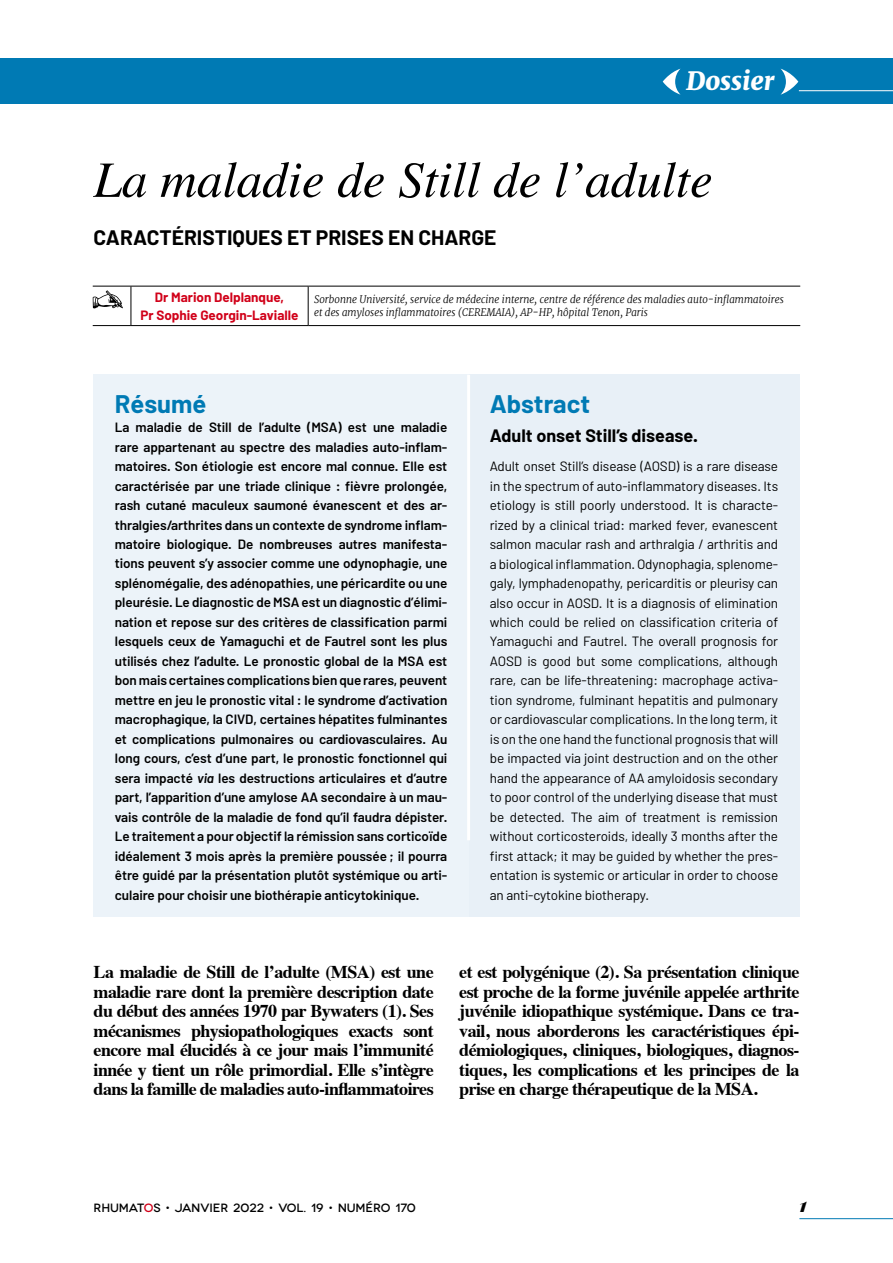
<style>
.page{position:relative;width:893px;height:1263px;background:#fff}
.page>*{position:absolute;margin:0;border:0;box-sizing:border-box;transform-origin:0 0}
.t1{font:italic 51px "Times";color:#000}
.t2{font:700 25.5px "Barlow";color:#007ab4}
.t3{font:italic 900 25.5px "Merriweather";color:#fff}
.t4{font:700 21px "Barlow";color:#000}
.t5{font:italic 900 19.5px "Playfair Display";color:#000}
.t6{font:700 18px/19.5px "Times";letter-spacing:-.03em;color:#000;text-align:justify}
.t7{font:700 18px "Barlow";color:#000}
.t8{font:600 13.5px/19.5px "Barlow";letter-spacing:-.005em;color:#000;text-align:justify}
.t9{font:13.5px/19.5px "Barlow";letter-spacing:-.01em;color:#000;text-align:justify}
.t10{font:700 13.5px/18px "Barlow";color:#d10019;text-align:center}
.t11{font:500 12px "Novecentowide";letter-spacing:-.005em;color:#000}
.t12{font:italic 300 10.5px/12.6px "Merriweather";color:#000;scale:.95 1}
.s1{font-style:italic}
.s2{color:#d10019}
</style>
<div class="page">
<hr style="left:799px;top:1218px;width:94px;height:1px;background:#007ab4">
<div style="left:0;top:58px;width:893px;height:46px;background:#007ab4"></div>
<svg style="left:663px;top:69px;width:17px;height:26px"></svg>
<svg style="left:780px;top:69px;width:18px;height:26px"></svg>
<hr style="left:799px;top:90px;width:94px;height:1px;background:#fff">
<hr style="left:93px;top:286px;width:38px;height:1px;background:#000">
<hr style="left:131px;top:286px;width:177px;height:1px;background:#000">
<hr style="left:131px;top:286px;width:1px;height:39px;background:#000">
<hr style="left:308px;top:286px;width:492px;height:1px;background:#000">
<hr style="left:308px;top:286px;width:1px;height:39px;background:#000">
<hr style="left:93px;top:325px;width:38px;height:1px;background:#000">
<hr style="left:131px;top:325px;width:177px;height:1px;background:#000">
<hr style="left:308px;top:325px;width:492px;height:1px;background:#000">
<svg style="left:93px;top:290px;width:30px;height:18px"></svg>
<div style="left:94px;top:375px;width:375px;height:542px;background:#ecf3f9"></div>
<div style="left:469px;top:375px;width:330px;height:542px;background:#e8f0f7"></div>
<hr style="left:467px;top:375px;width:3px;height:465px;background:#fff">
<h2 class="t3" style="left:687px;top:63px;width:89px">Dossier</h2>
<h1 class="t1" style="left:94px;top:135px;width:621px">La maladie de Still de l’adulte</h1>
<h3 class="t4" style="left:94px;top:225px;width:404px">CARACTÉRISTIQUES ET PRISES EN CHARGE</h3>
<p class="t10" style="left:140px;top:288px;width:160px">Dr Marion Delplanque,<br>Pr Sophie Georgin-Lavialle</p>
<p class="t12" style="left:314px;top:293px;width:496px">Sorbonne Université, service de médecine interne, centre de référence des maladies auto-inflammatoires et des amyloses inflammatoires (CEREMAIA), AP-HP, hôpital Tenon, Paris</p>
<h2 class="t2" style="left:115px;top:387px;width:93px">Résumé</h2>
<p class="t8" style="left:115px;top:417px;width:334px">La maladie de Still de l’adulte (MSA) est une maladie rare appartenant au spectre des maladies auto-inflam&shy;matoires. Son étiologie est encore mal connue. Elle est caractérisée par une triade clinique : fièvre prolongée, rash cutané maculeux saumoné évanescent et des ar&shy;thralgies/arthrites dans un contexte de syndrome inflam&shy;matoire biologique. De nombreuses autres manifesta&shy;tions peuvent s’y associer comme une odynophagie, une splénomégalie, des adénopathies, une péricardite ou une pleurésie. Le diagnostic de MSA est un diagnostic d’élimi&shy;nation et repose sur des critères de classification parmi lesquels ceux de Yamaguchi et de Fautrel sont les plus utilisés chez l’adulte. Le pronostic global de la MSA est bon mais certaines complications bien que rares, peuvent mettre en jeu le pronostic vital : le syndrome d’activation macrophagique, la CIVD, certaines hépatites fulminantes et complications pulmonaires ou cardiovasculaires. Au long cours, c’est d’une part, le pronostic fonctionnel qui sera impacté <span class="s1">via</span> les destructions articulaires et d’autre part, l’apparition d’une amylose AA secondaire à un mau&shy;vais contrôle de la maladie de fond qu’il faudra dépister.<br>Le traitement a pour objectif la rémission sans corticoïde idéalement 3 mois après la première poussée ; il pourra être guidé par la présentation plutôt systémique ou arti&shy;culaire pour choisir une biothérapie anticytokinique.</p>
<h2 class="t2" style="left:490px;top:387px;width:102px">Abstract</h2>
<h3 class="t7" style="left:490px;top:424px;width:210px">Adult onset Still’s disease.</h3>
<p class="t9" style="left:490px;top:456px;width:290px">Adult onset Still’s disease (AOSD) is a rare disease in the spectrum of auto-inflammatory diseases. Its etiology is still poorly understood. It is characte&shy;rized by a clinical triad: marked fever, evanescent salmon macular rash and arthralgia / arthritis and a biological inflammation. Odynophagia, splenome&shy;galy, lymphadenopathy, pericarditis or pleurisy can also occur in AOSD. It is a diagnosis of elimination which could be relied on classification criteria of Yamaguchi and Fautrel. The overall prognosis for AOSD is good but some complications, although rare, can be life-threatening: macrophage activa&shy;tion syndrome, fulminant hepatitis and pulmonary or cardiovascular complications. In the long term, it is on the one hand the functional prognosis that will be impacted via joint destruction and on the other hand the appearance of AA amyloidosis secondary to poor control of the underlying disease that must be detected. The aim of treatment is remission without corticosteroids, ideally 3 months after the first attack; it may be guided by whether the pres&shy;entation is systemic or articular in order to choose an anti-cytokine biotherapy.</p>
<p class="t6" style="left:94px;top:960px;width:342px">La maladie de Still de l’adulte (MSA) est une maladie rare dont la première description date du début des années 1970 par Bywaters (1). Ses mécanismes physiopathologiques exacts sont encore mal élucidés à ce jour mais l’immunité innée y tient un rôle primordial. Elle s’intègre dans la famille de maladies auto-inflammatoires</p>
<p class="t6" style="left:459px;top:960px;width:342px">et est polygénique (2). Sa présentation clinique est proche de la forme juvénile appelée arthrite juvénile idiopathique systémique. Dans ce tra&shy;vail, nous aborderons les caractéristiques épi&shy;démiologiques, cliniques, biologiques, diagnos&shy;tiques, les complications et les principes de la prise en charge thérapeutique de la MSA.</p>
<p class="t11" style="left:94px;top:1201px;width:324px">RHUMAT<span class="s2">O</span>S • JANVIER 2022 • VOL. 19 • NUMÉRO 170</p>
<h3 class="t5" style="left:799px;top:1191px;width:9px">1</h3>
</div>
